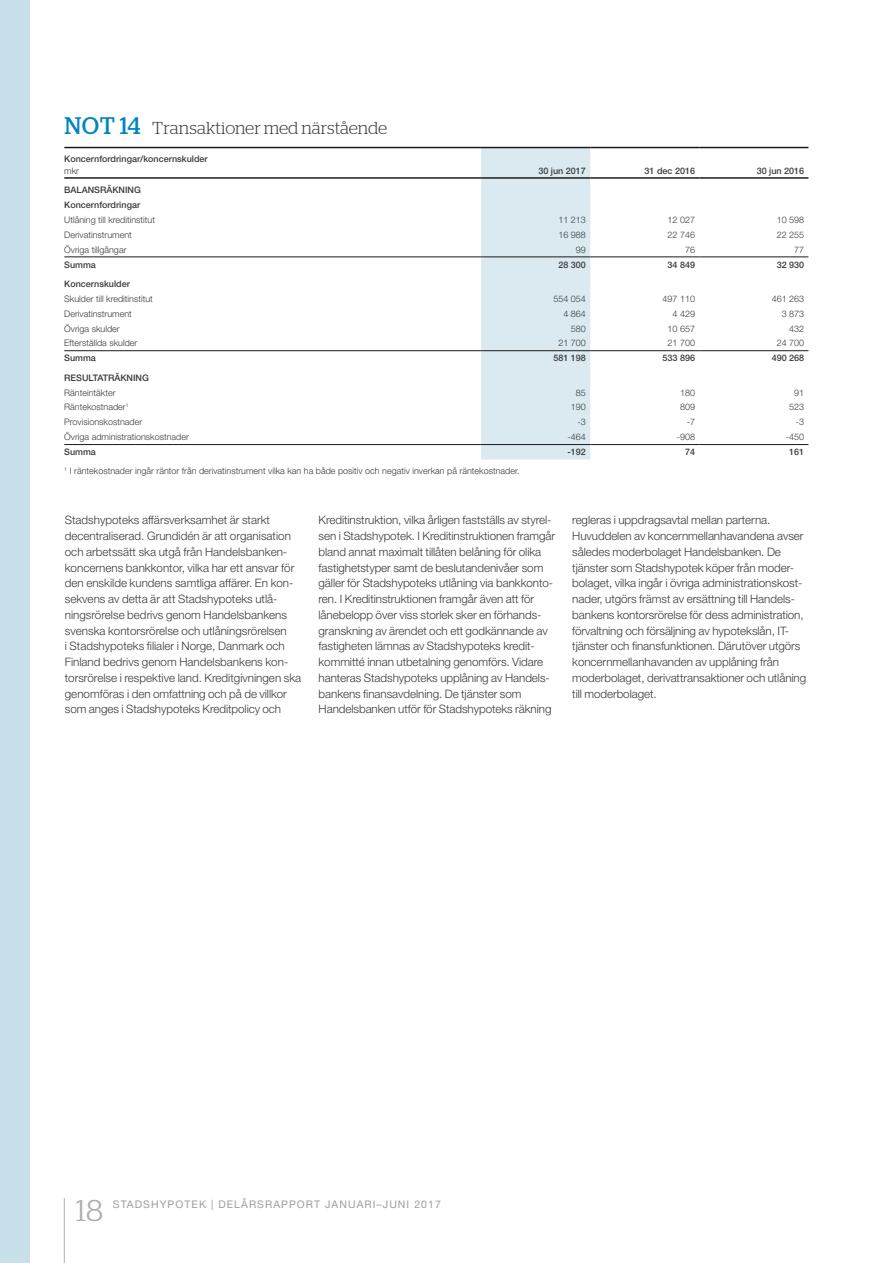
<style>
.page{position:relative;width:893px;height:1263px;background:#fff}
.page>*{position:absolute;margin:0;border:0;box-sizing:border-box;transform-origin:0 0}
.t1{font:300 30px "Stag";color:#b2b2b2}
.t2{font:300 17.25px "Stag";color:#3b3a3a}
.t3{font:300 11.7px/15.8px "Helvetica Neue LT Pro";letter-spacing:-.005em;color:#3b3a3a}
.t4{font:10.5px "Helvetica Neue LT Pro";letter-spacing:.1em;color:#9d9d9d}
.t5{font:300 9px "Helvetica Neue LT Pro";color:#3b3a3a}
.t6{font:500 9px/15px "Helvetica Neue LT Pro";color:#3b3a3a}
.s1{font-weight:400;font-size:24px;color:#0085c3}
</style>
<div class="page">
<hr style="left:64px;top:1198px;width:1px;height:65px;background:#b2b2b2">
<div style="left:0;top:0;width:30px;height:1263px;background:#c8e0e9"></div>
<div style="left:481px;top:148px;width:109px;height:311px;background:#daeaf0"></div>
<hr style="left:64px;top:177px;width:417px;height:2px;background:#1b1b19">
<hr style="left:64px;top:147px;width:417px;height:1px;background:#1b1b19">
<hr style="left:481px;top:147px;width:109px;height:1px;background:#1b1b19">
<hr style="left:590px;top:147px;width:109px;height:1px;background:#1b1b19">
<hr style="left:699px;top:147px;width:109px;height:1px;background:#1b1b19">
<hr style="left:481px;top:177px;width:109px;height:2px;background:#1b1b19">
<hr style="left:699px;top:177px;width:109px;height:2px;background:#1b1b19">
<hr style="left:590px;top:177px;width:109px;height:2px;background:#1b1b19">
<hr style="left:64px;top:256px;width:417px;height:1px;background:#1b1b19">
<hr style="left:481px;top:256px;width:109px;height:1px;background:#1b1b19">
<hr style="left:590px;top:256px;width:109px;height:1px;background:#1b1b19">
<hr style="left:699px;top:256px;width:109px;height:1px;background:#1b1b19">
<hr style="left:64px;top:350px;width:417px;height:1px;background:#1b1b19">
<hr style="left:481px;top:350px;width:109px;height:1px;background:#1b1b19">
<hr style="left:590px;top:350px;width:109px;height:1px;background:#1b1b19">
<hr style="left:699px;top:350px;width:109px;height:1px;background:#1b1b19">
<hr style="left:64px;top:444px;width:417px;height:1px;background:#1b1b19">
<hr style="left:481px;top:444px;width:109px;height:1px;background:#1b1b19">
<hr style="left:590px;top:444px;width:109px;height:1px;background:#1b1b19">
<hr style="left:699px;top:444px;width:109px;height:1px;background:#1b1b19">
<h2 class="t2" style="left:65px;top:118px;width:324px"><span class="s1">NOT 14</span> Transaktioner med närstående</h2>
<p class="t6" style="left:64px;top:152px;width:145px">Koncernfordringar/koncernskulder</p>
<p class="t5" style="left:64px;top:165px;width:16px">mkr</p>
<p class="t6" style="left:538px;top:163px;width:49px">30 jun 2017</p>
<p class="t6" style="left:645px;top:163px;width:52px">31 dec 2016</p>
<p class="t6" style="left:757px;top:163px;width:49px">30 jun 2016</p>
<p class="t6" style="left:64px;top:182px;width:78px">BALANSRÄKNING<br>Koncernfordringar</p>
<p class="t5" style="left:64px;top:214px;width:92px">Utlåning till kreditinstitut</p>
<p class="t5" style="left:558px;top:214px;width:29px">11 213</p>
<p class="t5" style="left:668px;top:214px;width:29px">12 027</p>
<p class="t5" style="left:777px;top:214px;width:29px">10 598</p>
<p class="t5" style="left:64px;top:229px;width:69px">Derivatinstrument</p>
<p class="t5" style="left:558px;top:229px;width:29px">16 988</p>
<p class="t5" style="left:668px;top:229px;width:29px">22 746</p>
<p class="t5" style="left:777px;top:229px;width:29px">22 255</p>
<p class="t5" style="left:64px;top:244px;width:64px">Övriga tillgångar</p>
<p class="t5" style="left:576px;top:244px;width:12px">99</p>
<p class="t5" style="left:685px;top:244px;width:12px">76</p>
<p class="t5" style="left:794px;top:244px;width:12px">77</p>
<p class="t6" style="left:64px;top:257px;width:33px">Summa</p>
<p class="t6" style="left:558px;top:257px;width:29px">28 300</p>
<p class="t6" style="left:668px;top:257px;width:29px">34 849</p>
<p class="t6" style="left:777px;top:257px;width:29px">32 930</p>
<p class="t6" style="left:64px;top:276px;width:67px">Koncernskulder</p>
<p class="t5" style="left:64px;top:293px;width:90px">Skulder till kreditinstitut</p>
<p class="t5" style="left:553px;top:293px;width:34px">554 054</p>
<p class="t5" style="left:663px;top:293px;width:34px">497 110</p>
<p class="t5" style="left:772px;top:293px;width:34px">461 263</p>
<p class="t5" style="left:64px;top:308px;width:69px">Derivatinstrument</p>
<p class="t5" style="left:563px;top:308px;width:24px">4 864</p>
<p class="t5" style="left:673px;top:308px;width:24px">4 429</p>
<p class="t5" style="left:782px;top:308px;width:24px">3 873</p>
<p class="t5" style="left:64px;top:323px;width:57px">Övriga skulder</p>
<p class="t5" style="left:571px;top:323px;width:17px">580</p>
<p class="t5" style="left:668px;top:323px;width:29px">10 657</p>
<p class="t5" style="left:789px;top:323px;width:17px">432</p>
<p class="t5" style="left:64px;top:338px;width:75px">Efterställda skulder</p>
<p class="t5" style="left:558px;top:338px;width:29px">21 700</p>
<p class="t5" style="left:668px;top:338px;width:29px">21 700</p>
<p class="t5" style="left:777px;top:338px;width:29px">24 700</p>
<p class="t6" style="left:64px;top:351px;width:33px">Summa</p>
<p class="t6" style="left:553px;top:351px;width:34px">581 198</p>
<p class="t6" style="left:663px;top:351px;width:34px">533 896</p>
<p class="t6" style="left:772px;top:351px;width:34px">490 268</p>
<p class="t6" style="left:64px;top:370px;width:86px">RESULTATRÄKNING</p>
<p class="t5" style="left:64px;top:387px;width:53px">Ränteintäkter</p>
<p class="t5" style="left:576px;top:387px;width:12px">85</p>
<p class="t5" style="left:680px;top:387px;width:17px">180</p>
<p class="t5" style="left:794px;top:387px;width:12px">91</p>
<p class="t5" style="left:64px;top:402px;width:66px">Räntekostnader<sup>1</sup></p>
<p class="t5" style="left:571px;top:402px;width:17px">190</p>
<p class="t5" style="left:680px;top:402px;width:17px">809</p>
<p class="t5" style="left:789px;top:402px;width:17px">523</p>
<p class="t5" style="left:64px;top:417px;width:80px">Provisionskostnader</p>
<p class="t5" style="left:578px;top:417px;width:10px">-3</p>
<p class="t5" style="left:687px;top:417px;width:10px">-7</p>
<p class="t5" style="left:796px;top:417px;width:10px">-3</p>
<p class="t5" style="left:64px;top:432px;width:126px">Övriga administrationskostnader</p>
<p class="t5" style="left:568px;top:432px;width:20px">-464</p>
<p class="t5" style="left:677px;top:432px;width:20px">-908</p>
<p class="t5" style="left:786px;top:432px;width:20px">-450</p>
<p class="t6" style="left:64px;top:444px;width:33px">Summa</p>
<p class="t6" style="left:567px;top:444px;width:20px">-192</p>
<p class="t6" style="left:685px;top:444px;width:12px">74</p>
<p class="t6" style="left:789px;top:444px;width:17px">161</p>
<p class="t5" style="left:64px;top:466px;width:457px"><sup>1</sup> I räntekostnader ingår räntor från derivatinstrument vilka kan ha både positiv och negativ inverkan på räntekostnader.</p>
<p class="t3" style="left:65px;top:512px;width:238px">Stadshypoteks affärsverksamhet är starkt decentraliserad. Grundidén är att organisation och arbetssätt ska utgå från Handelsbanken&shy;koncernens bankkontor, vilka har ett ansvar för den enskilde kundens samtliga affärer. En kon&shy;sekvens av detta är att Stadshypoteks utlå&shy;ningsrörelse bedrivs genom Handelsbankens svenska kontorsrörelse och utlåningsrörelsen<br>i Stadshypoteks filialer i Norge, Danmark och Finland bedrivs genom Handelsbankens kon&shy;torsrörelse i respektive land. Kreditgivningen ska genomföras i den omfattning och på de villkor som anges i Stadshypoteks Kreditpolicy och</p>
<p class="t3" style="left:319px;top:512px;width:238px">Kreditinstruktion, vilka årligen fastställs av styrel&shy;sen i Stadshypotek. I Kreditinstruktionen framgår bland annat maximalt tillåten belåning för olika fastighetstyper samt de beslutandenivåer som gäller för Stadshypoteks utlåning via bankkonto&shy;ren. I Kreditinstruktionen framgår även att för lånebelopp över viss storlek sker en förhands&shy;granskning av ärendet och ett godkännande av fastigheten lämnas av Stadshypoteks kredit&shy;kommitté innan utbetalning genomförs. Vidare hanteras Stadshypoteks upplåning av Handels&shy;bankens finansavdelning. De tjänster som Handelsbanken utför för Stadshypoteks räkning</p>
<p class="t3" style="left:572px;top:512px;width:235px">regleras i uppdragsavtal mellan parterna.<br>Huvuddelen av koncernmellanhavandena avser således moderbolaget Handelsbanken. De tjänster som Stadshypotek köper från moder&shy;bolaget, vilka ingår i övriga administrationskost&shy;nader, utgörs främst av ersättning till Handels&shy;bankens kontorsrörelse för dess administration, förvaltning och försäljning av hypotekslån, IT&shy;tjänster och finansfunktionen. Därutöver utgörs koncernmellanhavanden av upplåning från moderbolaget, derivattransaktioner och utlåning till moderbolaget.</p>
<h1 class="t1" style="left:76px;top:1193px;width:28px">18</h1>
<p class="t4" style="left:113px;top:1197px;width:329px">STADSHYPOTEK | DELÅRSRAPPORT JANUARI–JUNI 2017</p>
</div>
